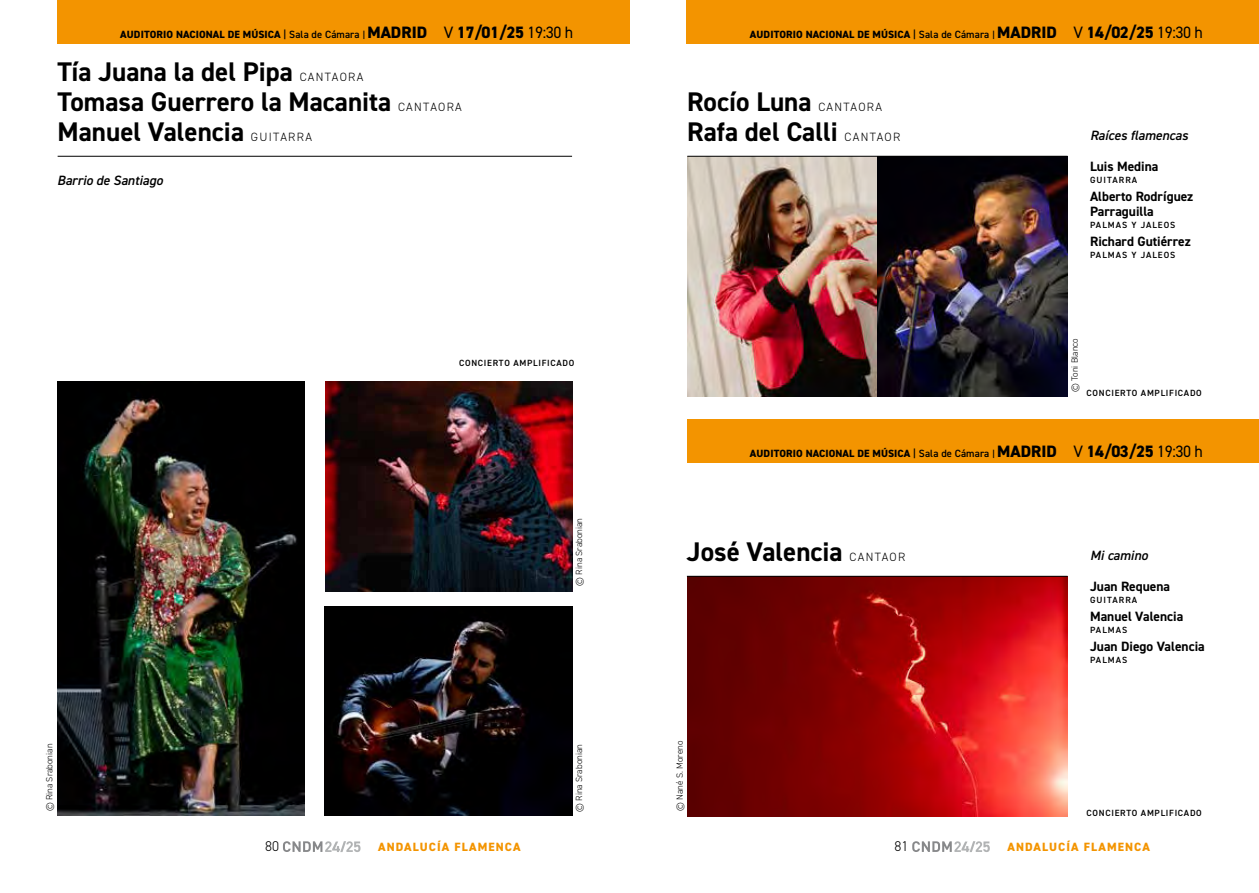
<style>
.page{position:relative;width:1259px;height:893px;background:#fff}
.page>*{position:absolute;margin:0;border:0;box-sizing:border-box;transform-origin:0 0}
.t1{font:700 27px "DIN2014";color:#000}
.t2{font:300 14.25px "DIN2014";color:#000}
.t3{font:700 13.5px/15px "DIN2014";color:#000}
.t4{font:italic 600 13.5px "DIN2014";color:#000}
.t5{font:300 12px "DIN2014";letter-spacing:.11em;color:#000}
.t6{font:800 12px "DIN2014";letter-spacing:.09em;color:#f39400}
.t7{font:800 10.5px "DIN2014";letter-spacing:.01em;color:#000}
.t8{font:600 9px "DIN2014";letter-spacing:.08em;color:#000}
.t9{font:300 9px "DIN2014";color:#000}
.t10{font:600 9px "DIN2014";letter-spacing:.11em;color:#000}
.s1{font-weight:600}
.s2{font-weight:600;font-size:9px}
.s3{font-size:16.5px}
.s4{font-weight:400;font-size:16.5px}
</style>
<div class="page">
<svg style="left:912px;top:841px;width:78px;height:11px"></svg>
<svg style="left:283px;top:841px;width:77px;height:11px"></svg>
<div style="left:687px;top:0;width:572px;height:44px;background:#f39400"></div>
<div style="left:57px;top:0;width:572px;height:44px;background:#f39400"></div>
<img style="left:687px;top:157px;width:380px;height:239px">
<img style="left:687px;top:577px;width:380px;height:239px">
<div style="left:687px;top:419px;width:572px;height:44px;background:#f39400"></div>
<img style="left:325px;top:381px;width:247px;height:210px">
<img style="left:325px;top:606px;width:247px;height:210px">
<img style="left:57px;top:381px;width:247px;height:435px">
<hr style="left:58px;top:156px;width:514px;height:1px;background:#000">
<hr style="left:687px;top:156px;width:380px;height:1px;background:#000">
<hr style="left:687px;top:576px;width:380px;height:1px;background:#000">
<p class="t7" style="left:120px;top:28px;width:454px">AUDITORIO NACIONAL DE MÚSICA <span class="s1">| Sala de Cámara</span> <span class="s2">|</span> <span class="s3">MADRID</span> <span class="s4">V</span> <span class="s3">17/01/25</span> <span class="s4">19:30 h</span></p>
<h1 class="t1" style="left:58px;top:54px;width:237px">Tía Juana la del Pipa</h1>
<p class="t5" style="left:300px;top:70px;width:65px">CANTAORA</p>
<h1 class="t1" style="left:58px;top:84px;width:335px">Tomasa Guerrero la Macanita</h1>
<p class="t5" style="left:398px;top:100px;width:65px">CANTAORA</p>
<h1 class="t1" style="left:58px;top:114px;width:188px">Manuel Valencia</h1>
<p class="t5" style="left:251px;top:130px;width:63px">GUITARRA</p>
<p class="t4" style="left:57px;top:171px;width:107px">Barrio de Santiago</p>
<p class="t9" style="left:44px;top:811px;width:69px;rotate:-90deg">© Rina Srabonian</p>
<p class="t8" style="left:459px;top:357px;width:117px">CONCIERTO AMPLIFICADO</p>
<p class="t9" style="left:574px;top:586px;width:69px;rotate:-90deg">© Rina Srabonian</p>
<p class="t9" style="left:574px;top:812px;width:69px;rotate:-90deg">© Rina Srabonian</p>
<p class="t7" style="left:750px;top:28px;width:454px">AUDITORIO NACIONAL DE MÚSICA <span class="s1">| Sala de Cámara</span> <span class="s2">|</span> <span class="s3">MADRID</span> <span class="s4">V</span> <span class="s3">14/02/25</span> <span class="s4">19:30 h</span></p>
<h1 class="t1" style="left:687px;top:84px;width:126px">Rocío Luna</h1>
<p class="t5" style="left:818px;top:100px;width:65px">CANTAORA</p>
<h1 class="t1" style="left:687px;top:114px;width:152px">Rafa del Calli</h1>
<p class="t5" style="left:844px;top:130px;width:57px">CANTAOR</p>
<p class="t4" style="left:1090px;top:126px;width:99px">Raíces flamencas</p>
<p class="t3" style="left:1090px;top:159px;width:70px">Luis Medina</p>
<p class="t10" style="left:1090px;top:174px;width:49px">GUITARRA</p>
<p class="t3" style="left:1090px;top:189px;width:105px">Alberto Rodríguez<br>Parraguilla</p>
<p class="t10" style="left:1090px;top:219px;width:87px">PALMAS Y JALEOS</p>
<p class="t3" style="left:1090px;top:234px;width:102px">Richard Gutiérrez</p>
<p class="t10" style="left:1090px;top:249px;width:87px">PALMAS Y JALEOS</p>
<p class="t9" style="left:1069px;top:392px;width:55px;rotate:-90deg">© Toni Blanco</p>
<p class="t8" style="left:1086px;top:387px;width:117px">CONCIERTO AMPLIFICADO</p>
<p class="t7" style="left:750px;top:447px;width:454px">AUDITORIO NACIONAL DE MÚSICA <span class="s1">| Sala de Cámara</span> <span class="s2">|</span> <span class="s3">MADRID</span> <span class="s4">V</span> <span class="s3">14/03/25</span> <span class="s4">19:30 h</span></p>
<h1 class="t1" style="left:687px;top:534px;width:157px">José Valencia</h1>
<p class="t5" style="left:849px;top:550px;width:57px">CANTAOR</p>
<p class="t9" style="left:674px;top:811px;width:72px;rotate:-90deg">© Nané S. Moreno</p>
<p class="t4" style="left:1090px;top:546px;width:59px">Mi camino</p>
<p class="t3" style="left:1090px;top:579px;width:82px">Juan Requena</p>
<p class="t10" style="left:1090px;top:594px;width:49px">GUITARRA</p>
<p class="t3" style="left:1090px;top:609px;width:95px">Manuel Valencia</p>
<p class="t8" style="left:1090px;top:624px;width:39px">PALMAS</p>
<p class="t3" style="left:1090px;top:639px;width:116px">Juan Diego Valencia</p>
<p class="t8" style="left:1090px;top:654px;width:39px">PALMAS</p>
<p class="t8" style="left:1086px;top:807px;width:117px">CONCIERTO AMPLIFICADO</p>
<h2 class="t2" style="left:265px;top:838px;width:15px">80</h2>
<p class="t6" style="left:378px;top:839px;width:144px">ANDALUCÍA FLAMENCA</p>
<h2 class="t2" style="left:894px;top:838px;width:15px">81</h2>
<p class="t6" style="left:1007px;top:839px;width:144px">ANDALUCÍA FLAMENCA</p>
</div>
